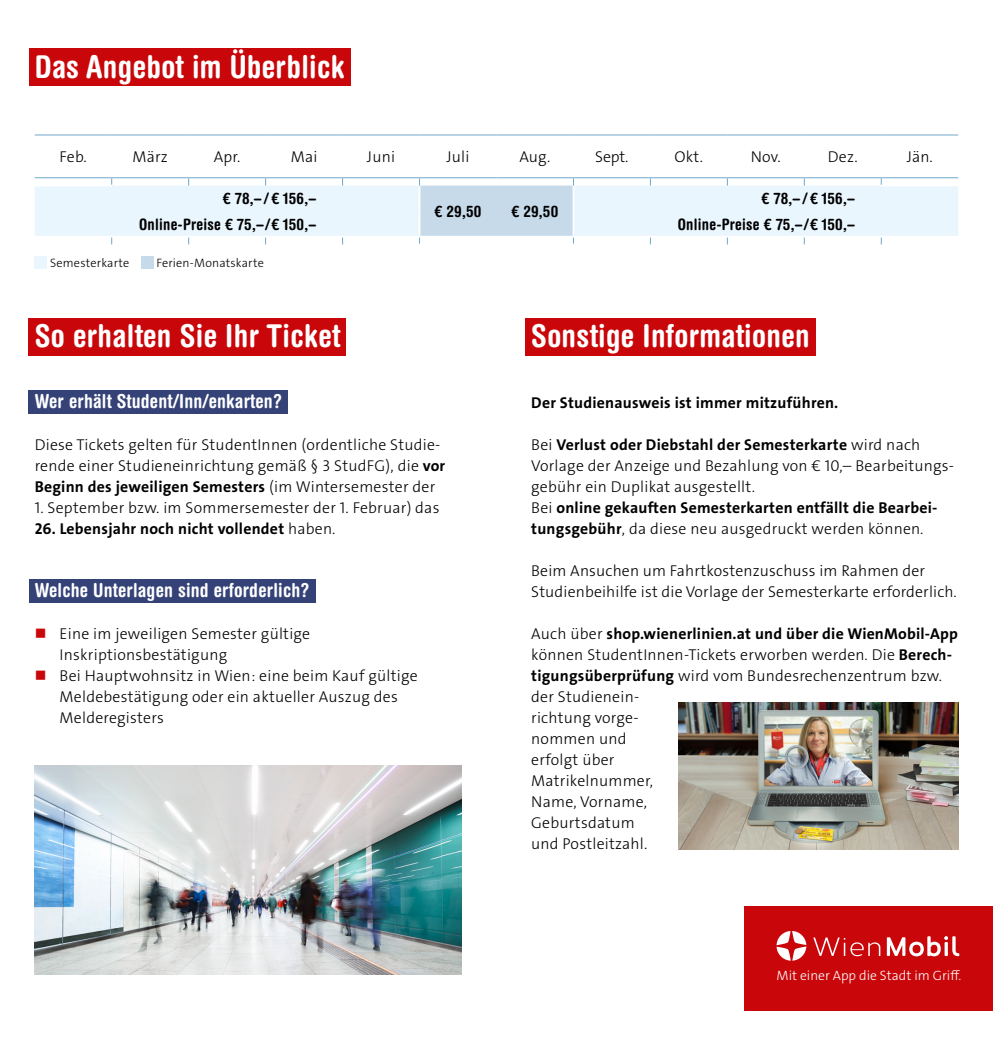
<style>
.page{position:relative;width:993px;height:1042px;background:#fff}
.page>*{position:absolute;margin:0;border:0;box-sizing:border-box;transform-origin:0 0}
.t1{font:700 condensed 31.5px "Helvetica Rounded LT Std";letter-spacing:.01em;color:#fff}
.t2{font:700 condensed 19.25px "Helvetica Rounded LT Std";letter-spacing:.01em;color:#fff}
.t3{font:15.75px/21px "The Sans LP3 Lig";letter-spacing:.015em;color:#000}
.t4{font:15.75px "The Sans LP7 Bld";letter-spacing:.015em;color:#000}
.t5{font:700 condensed 15.75px "Helvetica Rounded LT Std";letter-spacing:.015em;color:#000}
.t6{font:13.47px "The Sans LP3 Lig";color:#fff}
.t7{font:12.25px "The Sans LP3 Lig";letter-spacing:.015em;color:#000}
.s1{font-family:"The Sans LP7 Bld"}
.s2{font-family:"The Sans LP3 Lig"}
.s3{color:#c9070a}
</style>
<div class="page">
<div style="left:744px;top:906px;width:248px;height:104px;background:#c9070a"></div>
<svg style="left:813px;top:937px;width:67px;height:19px"></svg>
<svg style="left:886px;top:936px;width:72px;height:20px"></svg>
<svg style="left:776px;top:931px;width:30px;height:29px"></svg>
<div style="left:29px;top:318px;width:317px;height:37px;background:#c9070a"></div>
<div style="left:29px;top:390px;width:259px;height:23px;background:#344277"></div>
<div style="left:29px;top:579px;width:286px;height:23px;background:#344277"></div>
<div style="left:525px;top:318px;width:290px;height:37px;background:#c9070a"></div>
<img style="left:678px;top:702px;width:279px;height:147px">
<img style="left:35px;top:765px;width:426px;height:209px">
<div style="left:29px;top:49px;width:321px;height:37px;background:#c9070a"></div>
<div style="left:35px;top:186px;width:922px;height:50px;background:#eaf6fe"></div>
<hr style="left:418px;top:186px;width:2px;height:25px;background:#fff">
<hr style="left:418px;top:211px;width:2px;height:25px;background:#fff">
<hr style="left:35px;top:135px;width:77px;height:1px;background:#71a7c9">
<hr style="left:112px;top:135px;width:77px;height:1px;background:#71a7c9">
<hr style="left:189px;top:135px;width:76px;height:1px;background:#71a7c9">
<hr style="left:265px;top:135px;width:77px;height:1px;background:#71a7c9">
<hr style="left:342px;top:135px;width:77px;height:1px;background:#71a7c9">
<hr style="left:419px;top:135px;width:77px;height:1px;background:#71a7c9">
<hr style="left:496px;top:135px;width:77px;height:1px;background:#71a7c9">
<hr style="left:573px;top:135px;width:77px;height:1px;background:#71a7c9">
<hr style="left:650px;top:135px;width:77px;height:1px;background:#71a7c9">
<hr style="left:727px;top:135px;width:77px;height:1px;background:#71a7c9">
<hr style="left:804px;top:135px;width:77px;height:1px;background:#71a7c9">
<hr style="left:881px;top:135px;width:76px;height:1px;background:#71a7c9">
<hr style="left:35px;top:177px;width:77px;height:1px;background:#71a7c9">
<hr style="left:881px;top:177px;width:76px;height:1px;background:#71a7c9">
<hr style="left:112px;top:177px;width:77px;height:1px;background:#71a7c9">
<hr style="left:189px;top:177px;width:76px;height:1px;background:#71a7c9">
<hr style="left:265px;top:177px;width:77px;height:1px;background:#71a7c9">
<hr style="left:342px;top:177px;width:77px;height:1px;background:#71a7c9">
<hr style="left:419px;top:177px;width:77px;height:1px;background:#71a7c9">
<hr style="left:496px;top:177px;width:77px;height:1px;background:#71a7c9">
<hr style="left:573px;top:177px;width:77px;height:1px;background:#71a7c9">
<hr style="left:650px;top:177px;width:77px;height:1px;background:#71a7c9">
<hr style="left:727px;top:177px;width:77px;height:1px;background:#71a7c9">
<hr style="left:804px;top:177px;width:77px;height:1px;background:#71a7c9">
<svg style="left:419px;top:178px;width:155px;height:66px"></svg>
<div style="left:35px;top:257px;width:12px;height:12px;background:#eaf6fe"></div>
<div style="left:141px;top:257px;width:12px;height:12px;background:#c7daea"></div>
<h1 class="t1" style="left:35px;top:47px;width:311px">Das Angebot im Überblick</h1>
<p class="t3" style="left:60px;top:146px;width:29px">Feb.</p>
<p class="t3" style="left:132px;top:146px;width:37px">März</p>
<p class="t3" style="left:214px;top:146px;width:28px">Apr.</p>
<p class="t3" style="left:290px;top:146px;width:28px">Mai</p>
<p class="t3" style="left:367px;top:146px;width:30px">Juni</p>
<p class="t3" style="left:446px;top:146px;width:24px">Juli</p>
<p class="t3" style="left:519px;top:146px;width:33px">Aug.</p>
<p class="t3" style="left:595px;top:146px;width:35px">Sept.</p>
<p class="t3" style="left:674px;top:146px;width:30px">Okt.</p>
<p class="t3" style="left:750px;top:146px;width:32px">Nov.</p>
<p class="t3" style="left:827px;top:146px;width:31px">Dez.</p>
<p class="t3" style="left:906px;top:146px;width:28px">Jän.</p>
<p class="t5" style="left:223px;top:189px;width:95px">€ 78,– / € 156,–</p>
<p class="t5" style="left:434px;top:202px;width:48px">€ 29,50</p>
<p class="t5" style="left:511px;top:202px;width:48px">€ 29,50</p>
<p class="t5" style="left:761px;top:189px;width:95px">€ 78,– / € 156,–</p>
<p class="t5" style="left:139px;top:214px;width:178px">Online-Preise € 75,–/€ 150,–</p>
<p class="t5" style="left:677px;top:214px;width:178px">Online-Preise € 75,–/€ 150,–</p>
<p class="t7" style="left:50px;top:255px;width:81px">Semesterkarte</p>
<p class="t7" style="left:156px;top:255px;width:109px">Ferien-Monatskarte</p>
<h1 class="t1" style="left:35px;top:317px;width:307px">So erhalten Sie Ihr Ticket</h1>
<p class="t2" style="left:35px;top:389px;width:249px">Wer erhält Student/Inn/enkarten?</p>
<p class="t3" style="left:35px;top:434px;width:412px">Diese Tickets gelten für StudentInnen (ordentliche Studie&shy;rende einer Studieneinrichtung gemäß § 3 StudFG), die <span class="s1">vor</span></p>
<p class="t4" style="left:35px;top:476px;width:402px">Beginn des jeweiligen Semesters <span class="s2">(im Wintersemester der</span></p>
<p class="t3" style="left:35px;top:497px;width:406px">1. September bzw. im Sommersemester der 1. Februar) das</p>
<p class="t4" style="left:35px;top:518px;width:302px">26. Lebensjahr noch nicht vollendet <span class="s2">haben.</span></p>
<p class="t2" style="left:35px;top:578px;width:276px">Welche Unterlagen sind erforderlich?</p>
<p class="t3" style="left:60px;top:623px;width:252px;text-indent:-25px"><span class="s3">■</span> Eine im jeweiligen Semester gültige<br>Inskriptionsbestätigung</p>
<p class="t3" style="left:60px;top:665px;width:359px;text-indent:-25px"><span class="s3">■</span> Bei Hauptwohnsitz in Wien: eine beim Kauf gültige<br>Meldebestätigung oder ein aktueller Auszug des<br>Melderegisters</p>
<h1 class="t1" style="left:531px;top:317px;width:280px">Sonstige Informationen</h1>
<p class="t4" style="left:531px;top:392px;width:308px">Der Studienausweis ist immer mitzuführen.</p>
<p class="t4" style="left:531px;top:435px;width:390px"><span class="s2">Bei</span> Verlust oder Diebstahl der Semesterkarte <span class="s2">wird nach</span></p>
<p class="t3" style="left:531px;top:455px;width:422px">Vorlage der Anzeige und Bezahlung von € 10,– Bearbeitungs&shy;gebühr ein Duplikat ausgestellt.</p>
<p class="t4" style="left:531px;top:497px;width:407px"><span class="s2">Bei</span> online gekauften Semesterkarten entfällt die Bearbei-</p>
<p class="t3" style="left:531px;top:518px;width:394px"><span class="s1">tungsgebühr</span>, da diese neu ausgedruckt werden können.</p>
<p class="t3" style="left:531px;top:560px;width:427px">Beim Ansuchen um Fahrtkostenzuschuss im Rahmen der<br>Studienbeihilfe ist die Vorlage der Semesterkarte erforderlich.</p>
<p class="t4" style="left:531px;top:623px;width:428px"><span class="s2">Auch über</span> shop.wienerlinien.at und über die WienMobil-App</p>
<p class="t3" style="left:531px;top:644px;width:422px">können StudentInnen-Tickets erworben werden. Die <span class="s1">Berech&shy;tigungsüberprüfung</span> wird vom Bundesrechenzentrum bzw. der Studienein-<br>richtung vorge-<br>nommen und<br>erfolgt über<br>Matrikelnummer,<br>Name, Vorname,<br>Geburtsdatum<br>und Postleitzahl.</p>
<p class="t6" style="left:776px;top:966px;width:186px">Mit einer App die Stadt im Griff.</p>
</div>
